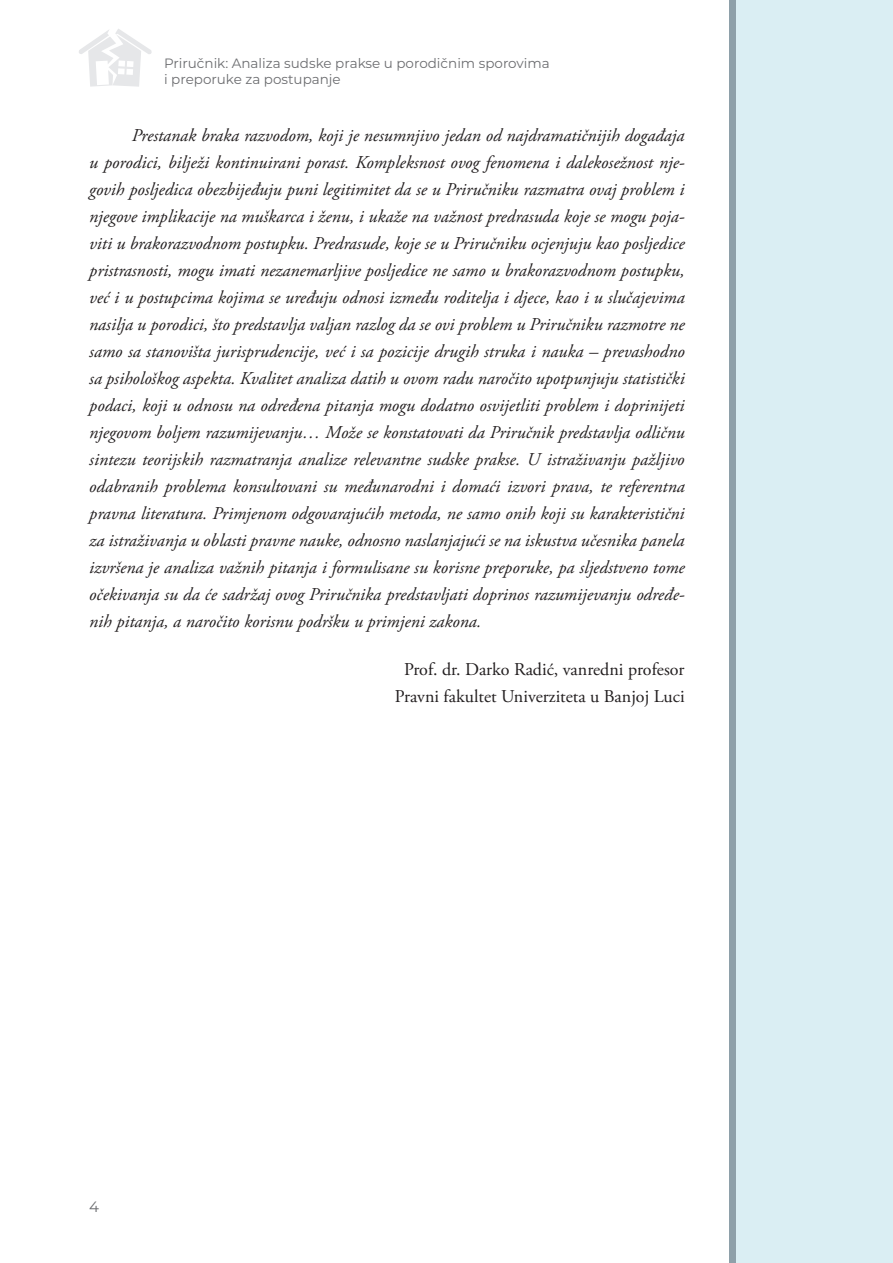
<style>
.page{position:relative;width:893px;height:1263px;background:#fff}
.page>*{position:absolute;margin:0;border:0;box-sizing:border-box;transform-origin:0 0}
.t1{font:italic 18px/27px "Adobe Garamond Pro";color:#231f20;text-align:justify}
.t2{font:18px/27px "Adobe Garamond Pro";color:#231f20;text-align:center}
.t3{font:15px "Montserrat";color:#6c6d70}
.t4{font:13.5px/16.2px "Montserrat";color:#6c6d70}
</style>
<div class="page">
<div style="left:729px;top:0;width:156px;height:1263px;background:#8ea0a9"></div>
<div style="left:737px;top:0;width:156px;height:1263px;background:#daeef3"></div>
<svg style="left:79px;top:29px;width:73px;height:58px"></svg>
<p class="t4" style="left:164px;top:54px;width:387px">Priručnik: Analiza sudske prakse u porodičnim sporovima i preporuke za postupanje</p>
<p class="t1" style="left:89px;top:122px;width:597px;text-indent:43px">Prestanak braka razvodom, koji je nesumnjivo jedan od najdramatičnijih događaja u porodici, bilježi kontinuirani porast. Kompleksnost ovog fenomena i dalekosežnost nje&shy;govih posljedica obezbijeđuju puni legitimitet da se u Priručniku razmatra ovaj problem i njegove implikacije na muškarca i ženu, i ukaže na važnost predrasuda koje se mogu poja&shy;viti u brakorazvodnom postupku. Predrasude, koje se u Priručniku ocjenjuju kao posljedice pristrasnosti, mogu imati nezanemarljive posljedice ne samo u brakorazvodnom postupku, već i u postupcima kojima se uređuju odnosi između roditelja i djece, kao i u slučajevima nasilja u porodici, što predstavlja valjan razlog da se ovi problem u Priručniku razmotre ne samo sa stanovišta jurisprudencije, već i sa pozicije drugih struka i nauka – prevashodno sa psihološkog aspekta. Kvalitet analiza datih u ovom radu naročito upotpunjuju statistički podaci, koji u odnosu na određena pitanja mogu dodatno osvijetliti problem i doprinijeti njegovom boljem razumijevanju… Može se konstatovati da Priručnik predstavlja odličnu sintezu teorijskih razmatranja analize relevantne sudske prakse. U istraživanju pažljivo odabranih problema konsultovani su međunarodni i domaći izvori prava, te referentna pravna literatura. Primjenom odgovarajućih metoda, ne samo onih koji su karakteristični za istraživanja u oblasti pravne nauke, odnosno naslanjajući se na iskustva učesnika panela izvršena je analiza važnih pitanja i formulisane su korisne preporuke, pa sljedstveno tome očekivanja su da će sadržaj ovog Priručnika predstavljati doprinos razumijevanju određe&shy;nih pitanja, a naročito korisnu podršku u primjeni zakona.</p>
<p class="t2" style="left:395px;top:656px;width:291px">Prof. dr. Darko Radić, vanredni profesor<br>Pravni fakultet Univerziteta u Banjoj Luci</p>
<p class="t3" style="left:89px;top:1196px;width:11px">4</p>
</div>
